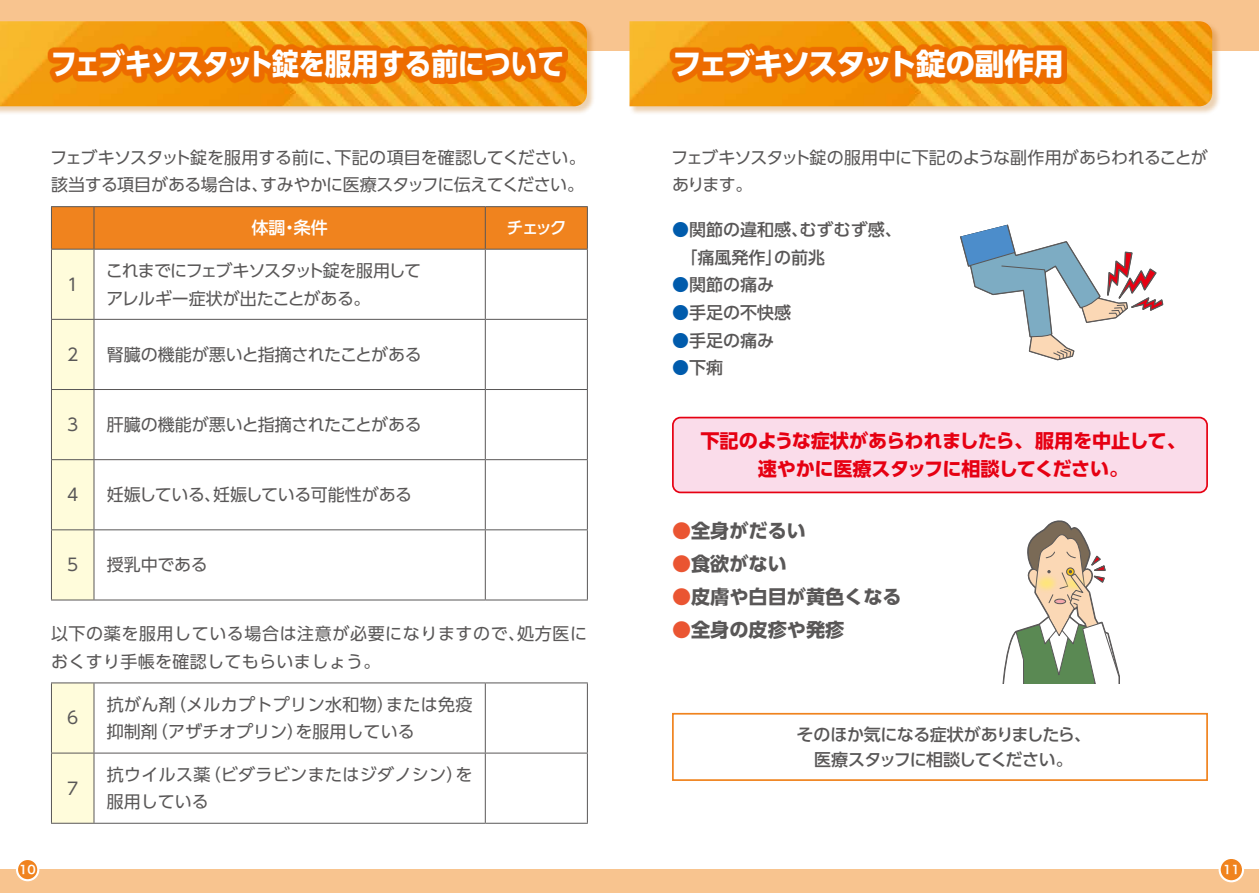
<style>
.page{position:relative;width:1259px;height:893px;background:#fff}
.page>*{position:absolute;margin:0;border:0;box-sizing:border-box;transform-origin:0 0}
.t1{font:700 29.7px "UD Shin Go Pro";letter-spacing:-.03em;color:#fff;scale:.9 1}
.t2{font:700 29.7px "UD Shin Go Pro";letter-spacing:-.065em;color:#fff}
.t3{font:700 19.2px/27.6px "UD Shin Go Pro";letter-spacing:-.015em;color:#e60012;text-align:center}
.t4{font:700 19.2px "UD Shin Go Pro";color:#595757}
.t5{font:16.95px/27.6px "UD Shin Go Pro";letter-spacing:-.025em;color:#595757}
.t6{font:16.95px/27.6px "UD Shin Go Pro";letter-spacing:.02em;color:#595757}
.t7{font:16.95px "UD Shin Go Pro";color:#595757}
.t8{font:16.95px/27.6px "UD Shin Go Pro";letter-spacing:.035em;color:#595757}
.t9{font:500 16.95px/27.6px "UD Shin Go Pro";color:#595757}
.t10{font:16.95px/27.6px "UD Shin Go Pro";letter-spacing:-.045em;color:#595757}
.t11{font:16.95px/27.6px "UD Shin Go Pro";letter-spacing:-.055em;color:#595757}
.t12{font:500 16.95px/25.5px "UD Shin Go Pro";letter-spacing:-.03em;color:#595757;text-align:center}
.t13{font:500 16.95px "UD Shin Go Pro";letter-spacing:-.11em;color:#fff}
.t14{font:11.7px "Hira Kaku Std N W6";color:#fff}
.s1{color:#005bac}
.s2{color:#ea5532}
</style>
<div class="page">
<div style="left:0;top:0;width:1259px;height:51px;background:#f8c48f"></div>
<div style="left:0;top:870px;width:1259px;height:23px;background:#f8c48f"></div>
<div style="left:17px;top:859px;width:21px;height:21px;background:#f0831e;border-radius:50%"></div>
<div style="left:16px;top:858px;width:23px;height:23px;border:2px solid #fff;border-radius:50%"></div>
<div style="left:1219px;top:858px;width:24px;height:23px;background:#f0831e;border-radius:50%"></div>
<div style="left:1218px;top:857px;width:26px;height:25px;border:2px solid #fff;border-radius:50%"></div>
<div style="left:0;top:21px;width:595px;height:94px;background:#bd6600;opacity:.3"></div>
<img style="left:0;top:21px;width:587px;height:85px">
<div style="left:629px;top:21px;width:592px;height:94px;background:#bd6600;opacity:.3"></div>
<img style="left:629px;top:21px;width:583px;height:85px">
<svg style="left:52px;top:207px;width:535px;height:393px"></svg>
<hr style="left:51px;top:206px;width:43px;height:1px;background:#595757">
<hr style="left:51px;top:207px;width:1px;height:42px;background:#595757">
<hr style="left:94px;top:206px;width:391px;height:1px;background:#595757">
<hr style="left:94px;top:207px;width:1px;height:42px;background:#595757">
<hr style="left:485px;top:206px;width:103px;height:1px;background:#595757">
<hr style="left:485px;top:207px;width:1px;height:42px;background:#595757">
<hr style="left:587px;top:207px;width:1px;height:42px;background:#595757">
<hr style="left:51px;top:249px;width:43px;height:1px;background:#595757">
<hr style="left:51px;top:250px;width:1px;height:69px;background:#595757">
<hr style="left:94px;top:249px;width:391px;height:1px;background:#595757">
<hr style="left:94px;top:250px;width:1px;height:69px;background:#595757">
<hr style="left:485px;top:249px;width:103px;height:1px;background:#595757">
<hr style="left:485px;top:250px;width:1px;height:69px;background:#595757">
<hr style="left:587px;top:250px;width:1px;height:69px;background:#595757">
<hr style="left:51px;top:319px;width:43px;height:1px;background:#595757">
<hr style="left:51px;top:320px;width:1px;height:69px;background:#595757">
<hr style="left:94px;top:319px;width:391px;height:1px;background:#595757">
<hr style="left:94px;top:320px;width:1px;height:69px;background:#595757">
<hr style="left:485px;top:319px;width:103px;height:1px;background:#595757">
<hr style="left:485px;top:320px;width:1px;height:69px;background:#595757">
<hr style="left:587px;top:320px;width:1px;height:69px;background:#595757">
<hr style="left:51px;top:389px;width:43px;height:1px;background:#595757">
<hr style="left:51px;top:390px;width:1px;height:69px;background:#595757">
<hr style="left:94px;top:389px;width:391px;height:1px;background:#595757">
<hr style="left:94px;top:390px;width:1px;height:69px;background:#595757">
<hr style="left:485px;top:389px;width:103px;height:1px;background:#595757">
<hr style="left:485px;top:390px;width:1px;height:69px;background:#595757">
<hr style="left:587px;top:390px;width:1px;height:69px;background:#595757">
<hr style="left:51px;top:459px;width:43px;height:1px;background:#595757">
<hr style="left:51px;top:460px;width:1px;height:69px;background:#595757">
<hr style="left:94px;top:459px;width:391px;height:1px;background:#595757">
<hr style="left:94px;top:460px;width:1px;height:69px;background:#595757">
<hr style="left:485px;top:459px;width:103px;height:1px;background:#595757">
<hr style="left:485px;top:460px;width:1px;height:69px;background:#595757">
<hr style="left:587px;top:460px;width:1px;height:69px;background:#595757">
<hr style="left:51px;top:529px;width:43px;height:1px;background:#595757">
<hr style="left:51px;top:530px;width:1px;height:70px;background:#595757">
<hr style="left:94px;top:529px;width:391px;height:1px;background:#595757">
<hr style="left:94px;top:530px;width:1px;height:70px;background:#595757">
<hr style="left:485px;top:529px;width:103px;height:1px;background:#595757">
<hr style="left:485px;top:530px;width:1px;height:70px;background:#595757">
<hr style="left:587px;top:530px;width:1px;height:70px;background:#595757">
<hr style="left:51px;top:600px;width:43px;height:1px;background:#595757">
<hr style="left:94px;top:600px;width:391px;height:1px;background:#595757">
<hr style="left:485px;top:600px;width:103px;height:1px;background:#595757">
<div style="left:52px;top:683px;width:42px;height:140px;background:#fffcdb"></div>
<hr style="left:51px;top:682px;width:43px;height:1px;background:#595757">
<hr style="left:51px;top:683px;width:1px;height:70px;background:#595757">
<hr style="left:94px;top:682px;width:391px;height:1px;background:#595757">
<hr style="left:94px;top:683px;width:1px;height:70px;background:#595757">
<hr style="left:485px;top:682px;width:103px;height:1px;background:#595757">
<hr style="left:485px;top:683px;width:1px;height:70px;background:#595757">
<hr style="left:587px;top:683px;width:1px;height:70px;background:#595757">
<hr style="left:51px;top:753px;width:43px;height:1px;background:#595757">
<hr style="left:51px;top:753px;width:1px;height:70px;background:#595757">
<hr style="left:94px;top:753px;width:391px;height:1px;background:#595757">
<hr style="left:94px;top:753px;width:1px;height:70px;background:#595757">
<hr style="left:485px;top:753px;width:103px;height:1px;background:#595757">
<hr style="left:485px;top:753px;width:1px;height:70px;background:#595757">
<hr style="left:587px;top:753px;width:1px;height:70px;background:#595757">
<hr style="left:51px;top:823px;width:43px;height:1px;background:#595757">
<hr style="left:94px;top:823px;width:391px;height:1px;background:#595757">
<hr style="left:485px;top:823px;width:103px;height:1px;background:#595757">
<div style="left:673px;top:418px;width:534px;height:74px;background:#fadcea;border-radius:8px"></div>
<div style="left:672px;top:417px;width:536px;height:76px;border:2px solid #e60012;border-radius:8px"></div>
<svg style="left:960px;top:224px;width:204px;height:137px"></svg>
<svg style="left:1002px;top:520px;width:118px;height:164px"></svg>
<div style="left:672px;top:713px;width:536px;height:68px;border:2px solid #f0831e"></div>
<svg style="left:48px;top:43px;width:520px;height:41px;background:#ee7602"></svg>
<svg style="left:669px;top:43px;width:398px;height:41px;background:#ee7603"></svg>
<h1 class="t1" style="left:50px;top:40px;width:573px">フェブキソスタット錠を服用する前について</h1>
<h1 class="t2" style="left:672px;top:40px;width:393px">フェブキソスタット錠の副作用</h1>
<p class="t5" style="left:50px;top:143px;width:537px">フェブキソスタット錠を服用する前に、下記の項目を確認してください。該当する項目がある場合は、すみやかに医療スタッフに伝えてください。</p>
<p class="t7" style="left:67px;top:271px;width:13px">1</p>
<p class="t13" style="left:251px;top:214px;width:78px">体調・条件</p>
<p class="t13" style="left:506px;top:214px;width:62px">チェック</p>
<p class="t11" style="left:106px;top:256px;width:317px">これまでにフェブキソスタット錠を服用してアレルギー症状が出たことがある。</p>
<p class="t7" style="left:67px;top:341px;width:13px">2</p>
<p class="t7" style="left:107px;top:341px;width:316px">腎臓の機能が悪いと指摘されたことがある</p>
<p class="t7" style="left:67px;top:411px;width:13px">3</p>
<p class="t7" style="left:107px;top:411px;width:316px">肝臓の機能が悪いと指摘されたことがある</p>
<p class="t7" style="left:67px;top:481px;width:13px">4</p>
<p class="t5" style="left:107px;top:480px;width:307px">妊娠している、妊娠している可能性がある</p>
<p class="t7" style="left:67px;top:551px;width:13px">5</p>
<p class="t7" style="left:107px;top:551px;width:103px">授乳中である</p>
<p class="t8" style="left:51px;top:619px;width:537px">以下の薬を服用している場合は注意が必要になりますので、処方医におくすり手帳を確認してもらいましょう。</p>
<p class="t7" style="left:67px;top:704px;width:13px">6</p>
<p class="t7" style="left:67px;top:774px;width:13px">7</p>
<p class="t6" style="left:107px;top:690px;width:367px">抗がん剤（メルカプトプリン水和物）または免疫抑制剤（アザチオプリン）を服用している</p>
<p class="t6" style="left:107px;top:760px;width:367px">抗ウイルス薬（ビダラビンまたはジダノシン）を服用している</p>
<p class="t10" style="left:671px;top:143px;width:538px">フェブキソスタット錠の服用中に下記のような副作用があらわれることがあります。</p>
<p class="t9" style="left:672px;top:215px;width:231px"><span class="s1">●</span>関節の違和感、むずむず感、　「痛風発作」の前兆</p>
<p class="t9" style="left:672px;top:271px;width:104px"><span class="s1">●</span>関節の痛み</p>
<p class="t9" style="left:672px;top:298px;width:121px"><span class="s1">●</span>手足の不快感</p>
<p class="t9" style="left:672px;top:326px;width:104px"><span class="s1">●</span>手足の痛み</p>
<p class="t9" style="left:672px;top:354px;width:53px"><span class="s1">●</span>下痢</p>
<p class="t3" style="left:700px;top:427px;width:487px">下記のような症状があらわれましたら、服用を中止して、速やかに医療スタッフに相談してください。</p>
<p class="t4" style="left:672px;top:515px;width:135px"><span class="s2">●</span>全身がだるい</p>
<p class="t4" style="left:672px;top:548px;width:116px"><span class="s2">●</span>食欲がない</p>
<p class="t4" style="left:672px;top:581px;width:231px"><span class="s2">●</span>皮膚や白目が黄色くなる</p>
<p class="t4" style="left:672px;top:614px;width:174px"><span class="s2">●</span>全身の皮疹や発疹</p>
<p class="t12" style="left:796px;top:721px;width:296px">そのほか気になる症状がありましたら、医療スタッフに相談してください。</p>
<p class="t14" style="left:19px;top:861px;width:18px">10</p>
<p class="t14" style="left:1223px;top:861px;width:18px">11</p>
</div>
